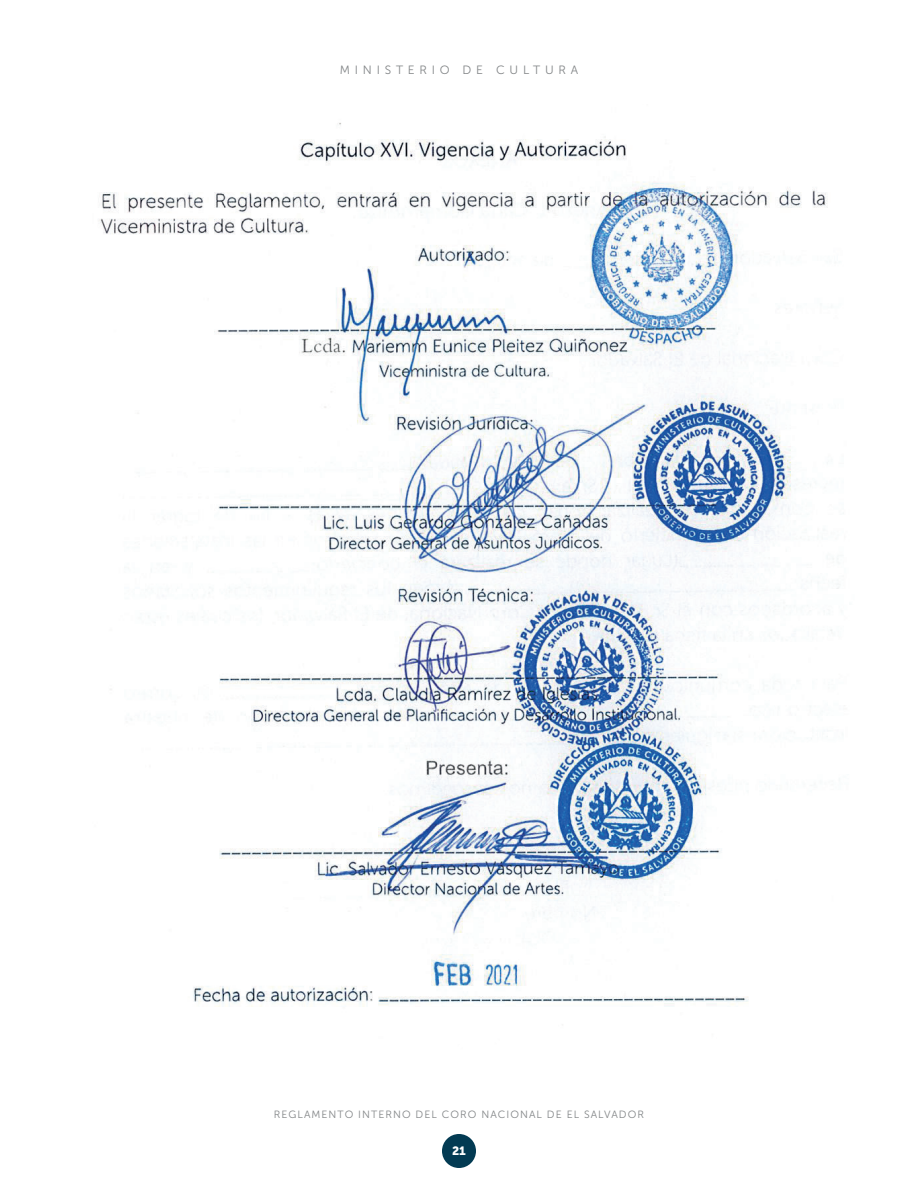
<style>
.page{position:relative;width:918px;height:1188px;background:#fff}
.page>*{position:absolute;margin:0;border:0;box-sizing:border-box;transform-origin:0 0}
.t1{font:12px "Museo Sans 300";letter-spacing:.4em;color:#818486}
.t2{font:12px "Museo Sans 900";color:#fff}
.t3{font:10.5px "Museo Sans 300";letter-spacing:.1em;color:#818486}
</style>
<div class="page">
<div style="left:442px;top:1134px;width:34px;height:34px;background:#033b53;border-radius:50%"></div>
<img style="left:99px;top:123px;width:741px;height:884px">
<p class="t1" style="left:340px;top:63px;width:240px">MINISTERIO DE CULTURA</p>
<p class="t3" style="left:274px;top:1109px;width:372px">REGLAMENTO INTERNO DEL CORO NACIONAL DE EL SALVADOR</p>
<p class="t2" style="left:452px;top:1144px;width:15px">21</p>
</div>
